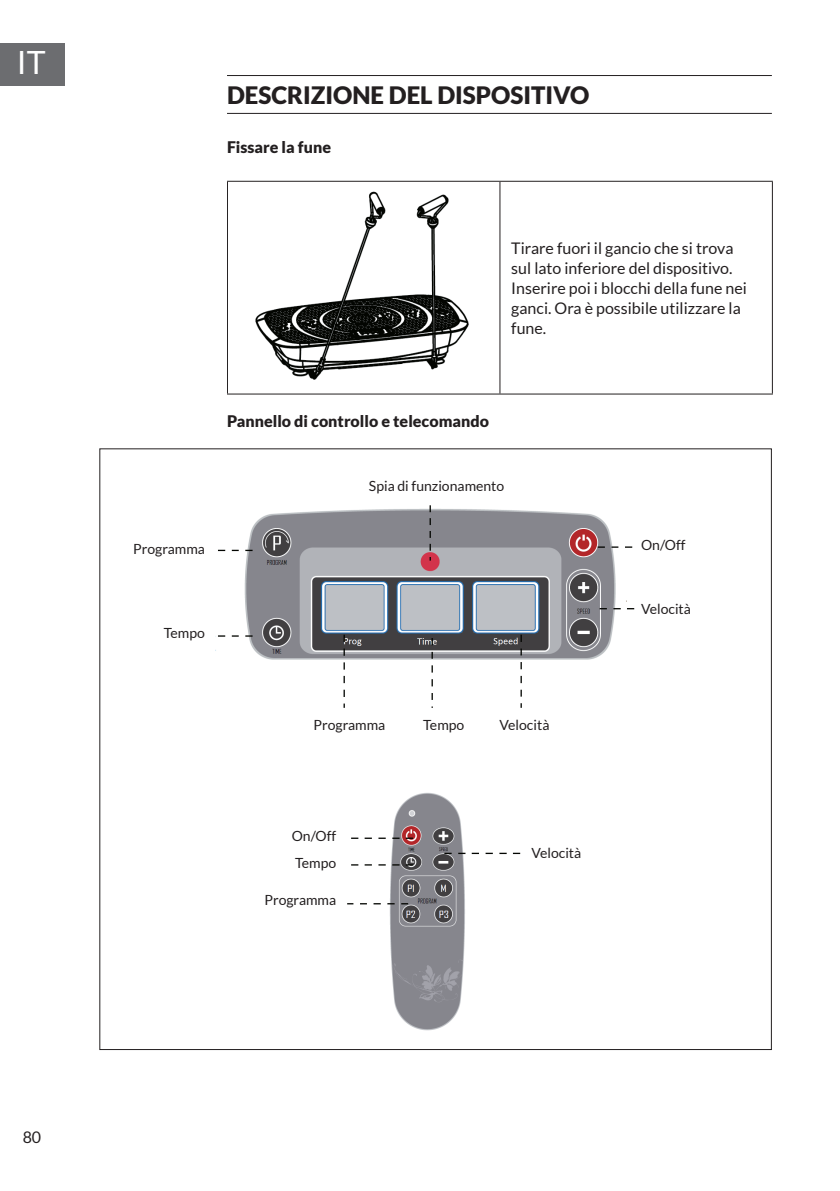
<style>
.page{position:relative;width:840px;height:1191px;background:#fff}
.page>*{position:absolute;margin:0;border:0;box-sizing:border-box;transform-origin:0 0}
.t1{font:32px "Lato";color:#fff}
.t2{font:900 24px "Lato";color:#231f20}
.t3{font:16px/20px "Lato";color:#231f20}
.t4{font:900 16px "Lato";color:#231f20}
.t5{font:14px/26.6px "Lato";color:#231f20}
</style>
<div class="page">
<div style="left:0;top:43px;width:65px;height:42px;background:#6c6d70"></div>
<hr style="left:227px;top:75px;width:544px;height:1px;background:#231f20">
<hr style="left:227px;top:113px;width:544px;height:1px;background:#231f20">
<hr style="left:227px;top:181px;width:272px;height:1px;background:#231f20">
<hr style="left:227px;top:182px;width:1px;height:211px;background:#231f20">
<hr style="left:499px;top:181px;width:273px;height:1px;background:#231f20">
<hr style="left:499px;top:182px;width:1px;height:211px;background:#231f20">
<hr style="left:771px;top:182px;width:1px;height:211px;background:#231f20">
<hr style="left:227px;top:393px;width:272px;height:1px;background:#231f20">
<hr style="left:499px;top:393px;width:273px;height:1px;background:#231f20">
<img style="left:255px;top:191px;width:214px;height:189px">
<img style="left:215px;top:505px;width:420px;height:526px">
<h1 class="t1" style="left:17px;top:45px;width:30px">IT</h1>
<h2 class="t2" style="left:227px;top:82px;width:364px">DESCRIZIONE DEL DISPOSITIVO</h2>
<p class="t4" style="left:227px;top:137px;width:105px">Fissare la fune</p>
<p class="t3" style="left:511px;top:238px;width:237px">Tirare fuori il gancio che si trova sul lato inferiore del dispositivo.<br>Inserire poi i blocchi della fune nei ganci. Ora è possibile utilizzare la fune.</p>
<p class="t5" style="left:133px;top:536px;width:73px">Programma</p>
<p class="t4" style="left:227px;top:411px;width:263px">Pannello di controllo e telecomando</p>
<p class="t5" style="left:369px;top:472px;width:137px">Spia di funzionamento</p>
<p class="t5" style="left:164px;top:619px;width:43px">Tempo</p>
<p class="t5" style="left:313px;top:711px;width:73px">Programma</p>
<p class="t5" style="left:423px;top:711px;width:43px">Tempo</p>
<p class="t5" style="left:499px;top:711px;width:51px">Velocità</p>
<p class="t5" style="left:640px;top:531px;width:46px">On/Off</p>
<p class="t5" style="left:640px;top:595px;width:51px">Velocità</p>
<p class="t5" style="left:291px;top:822px;width:46px">On/Off<br>Tempo</p>
<p class="t5" style="left:264px;top:886px;width:73px">Programma</p>
<p class="t5" style="left:531px;top:839px;width:51px">Velocità</p>
<p class="t3" style="left:23px;top:1127px;width:20px">80</p>
</div>
